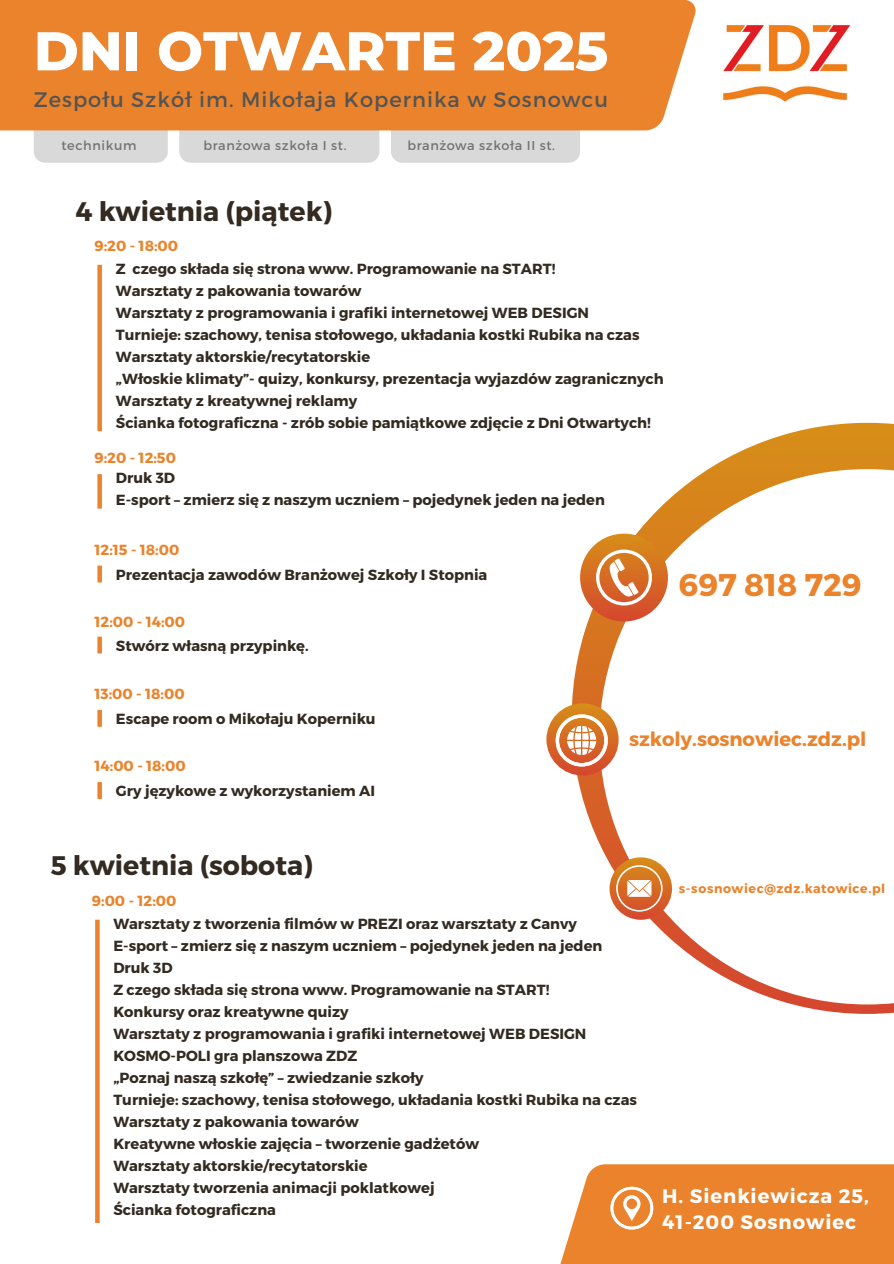
<style>
.page{position:relative;width:894px;height:1264px;background:#fff}
.page>*{position:absolute;margin:0;border:0;box-sizing:border-box;transform-origin:0 0}
.t1{font:800 54.45px "Montserrat";color:#fff}
.t2{font:700 31.35px "Montserrat";color:#ea832b}
.t3{font:700 26.85px "Montserrat";color:#332b22}
.t4{font:21px "Montserrat";letter-spacing:.05em;color:#545454}
.t5{font:700 19.5px/25.8px "Montserrat";letter-spacing:.05em;color:#fff}
.t6{font:700 19.5px "Montserrat";color:#ea832b}
.t7{font:700 14.7px/21.9px "Montserrat";color:#332b22}
.t8{font:700 14.7px "Montserrat";color:#ea832b}
.t9{font:12.75px "Montserrat";letter-spacing:.05em;color:#737373}
.t10{font:700 12.6px "Montserrat";letter-spacing:.05em;color:#ea832b}
</style>
<div class="page">
<div style="left:97px;top:265px;width:5px;height:166px;background:#ea832b"></div>
<div style="left:97px;top:474px;width:5px;height:34px;background:#ea832b"></div>
<div style="left:97px;top:565px;width:5px;height:17px;background:#ea832b"></div>
<div style="left:97px;top:636px;width:5px;height:17px;background:#ea832b"></div>
<div style="left:97px;top:710px;width:5px;height:16px;background:#ea832b"></div>
<div style="left:97px;top:782px;width:5px;height:17px;background:#ea832b"></div>
<div style="left:34px;top:117px;width:134px;height:46px;background:#d9d9d9;border-radius:11px"></div>
<div style="left:179px;top:117px;width:200px;height:46px;background:#d9d9d9;border-radius:11px"></div>
<div style="left:391px;top:117px;width:189px;height:46px;background:#d9d9d9;border-radius:11px"></div>
<div style="left:0;top:0;width:695px;height:130px;background:#ea832b"></div>
<img style="left:723px;top:25px;width:128px;height:77px">
<svg style="left:560px;top:1164px;width:333px;height:99px;background:#eb8b39"></svg>
<svg style="left:571px;top:423px;width:322px;height:590px"></svg>
<div style="left:599px;top:469px;width:294px;height:535px;background:#fff"></div>
<svg style="left:580px;top:533px;width:87px;height:88px;background:#d66d27"></svg>
<svg style="left:596px;top:549px;width:55px;height:56px"></svg>
<svg style="left:546px;top:703px;width:72px;height:72px"></svg>
<svg style="left:609px;top:857px;width:62px;height:62px"></svg>
<svg style="left:555px;top:714px;width:52px;height:52px"></svg>
<svg style="left:616px;top:865px;width:46px;height:46px"></svg>
<div style="left:95px;top:919px;width:5px;height:303px;background:#ea832b"></div>
<p class="t1" style="left:34px;top:18px;width:576px">DNI OTWARTE 2025</p>
<h6 class="t4" style="left:34px;top:85px;width:575px">Zespołu Szkół im. Mikołaja Kopernika w Sosnowcu</h6>
<h6 class="t9" style="left:61px;top:138px;width:77px">technikum</h6>
<p class="t9" style="left:203px;top:138px;width:144px">branżowa szkoła I st.</p>
<p class="t9" style="left:407px;top:138px;width:149px">branżowa szkoła II st.</p>
<p class="t3" style="left:75px;top:193px;width:258px">4 kwietnia (piątek)</p>
<h3 class="t7" style="left:116px;top:257px;width:549px">Z czego składa się strona www. Programowanie na START!<br>Warsztaty z pakowania towarów<br>Warsztaty z programowania i grafiki internetowej WEB DESIGN<br>Turnieje: szachowy, tenisa stołowego, układania kostki Rubika na czas Warsztaty aktorskie/recytatorskie<br>„Włoskie klimaty”- quizy, konkursy, prezentacja wyjazdów zagranicznych Warsztaty z kreatywnej reklamy<br>Ścianka fotograficzna - zrób sobie pamiątkowe zdjęcie z Dni Otwartych!</h3>
<p class="t8" style="left:94px;top:236px;width:85px">9:20 - 18:00</p>
<p class="t8" style="left:94px;top:448px;width:83px">9:20 - 12:50</p>
<h1 class="t7" style="left:116px;top:466px;width:490px">Druk 3D<br>E-sport – zmierz się z naszym uczniem – pojedynek jeden na jeden</h1>
<h2 class="t8" style="left:94px;top:540px;width:86px">12:15 - 18:00</h2>
<h5 class="t7" style="left:116px;top:562px;width:373px">Prezentacja zawodów Branżowej Szkoły I Stopnia</h5>
<h4 class="t8" style="left:94px;top:612px;width:92px">12:00 - 14:00</h4>
<p class="t7" style="left:116px;top:633px;width:194px">Stwórz własną przypinkę.</p>
<p class="t8" style="left:94px;top:684px;width:92px">13:00 - 18:00</p>
<p class="t7" style="left:116px;top:707px;width:261px">Escape room o Mikołaju Koperniku</p>
<p class="t8" style="left:94px;top:756px;width:93px">14:00 - 18:00</p>
<p class="t7" style="left:116px;top:779px;width:260px">Gry językowe z wykorzystaniem AI</p>
<h6 class="t3" style="left:51px;top:848px;width:263px">5 kwietnia (sobota)</h6>
<p class="t8" style="left:92px;top:890px;width:86px">9:00 - 12:00</p>
<p class="t2" style="left:678px;top:564px;width:184px">697 818 729</p>
<h6 class="t6" style="left:629px;top:726px;width:239px">szkoly.sosnowiec.zdz.pl</h6>
<p class="t10" style="left:678px;top:880px;width:208px">s-sosnowiec@zdz.katowice.pl</p>
<p class="t7" style="left:113px;top:912px;width:490px">Warsztaty z tworzenia filmów w PREZI oraz warsztaty z Canvy E-sport – zmierz się z naszym uczniem – pojedynek jeden na jeden Druk 3D<br>Z czego składa się strona www. Programowanie na START!</p>
<h6 class="t7" style="left:113px;top:1000px;width:474px">Konkursy oraz kreatywne quizy<br>Warsztaty z programowania i grafiki internetowej WEB DESIGN</h6>
<p class="t7" style="left:113px;top:1043px;width:311px">KOSMO-POLI gra planszowa ZDZ<br>„Poznaj naszą szkołę” – zwiedzanie szkoły</p>
<p class="t7" style="left:113px;top:1087px;width:525px">Turnieje: szachowy, tenisa stołowego, układania kostki Rubika na czas</p>
<h6 class="t7" style="left:113px;top:1109px;width:367px">Warsztaty z pakowania towarów<br>Kreatywne włoskie zajęcia – tworzenie gadżetów</h6>
<p class="t7" style="left:113px;top:1153px;width:323px">Warsztaty aktorskie/recytatorskie<br>Warsztaty tworzenia animacji poklatkowej<br>Ścianka fotograficzna</p>
<p class="t5" style="left:662px;top:1181px;width:208px">H. Sienkiewicza 25,<br>41-200 Sosnowiec</p>
</div>
